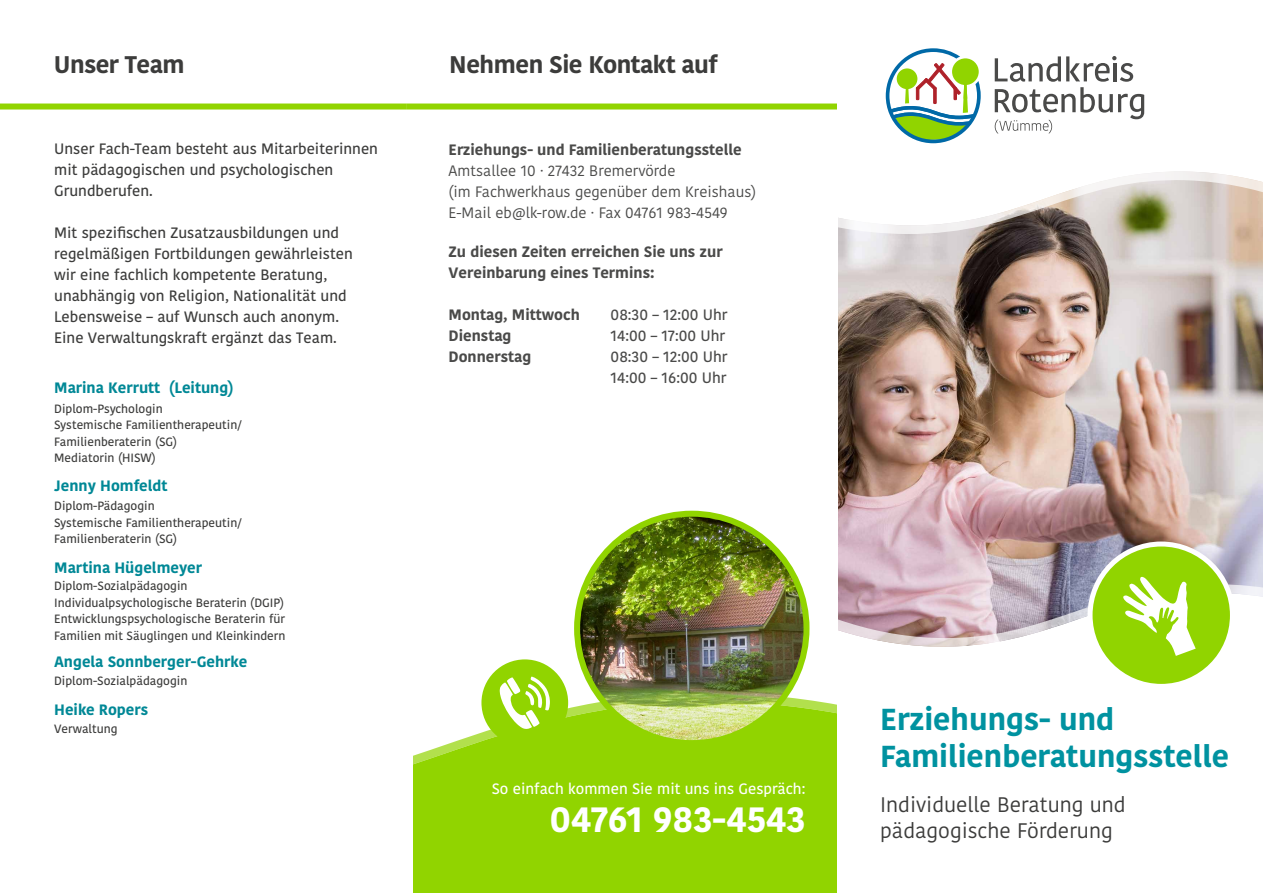
<style>
.page{position:relative;width:1263px;height:893px;background:#fff}
.page>*{position:absolute;margin:0;border:0;box-sizing:border-box;transform-origin:0 0}
.t1{font:700 35.55px "Kohinoor Devanagari";color:#fff}
.t2{font:700 30.3px/36.8px "Kohinoor Devanagari";color:#0092a0}
.t3{font:700 24px "Kohinoor Devanagari";letter-spacing:-.02em;color:#3c3c3b}
.t4{font:21px/25.5px "Kohinoor Devanagari";color:#3c3c3b}
.t5{font:500 15px/21px "Kohinoor Devanagari";color:#3c3c3b}
.t6{font:700 15px/21px "Kohinoor Devanagari";color:#4a4a49}
.t7{font:15px/21px "Kohinoor Devanagari";color:#4a4a49}
.t8{font:700 15px "Kohinoor Devanagari";color:#008896}
.t9{font:500 15px/21px "Kohinoor Devanagari";color:#4a4a49}
.t10{font:500 15px "Kohinoor Devanagari";color:#fff}
.t11{font:500 12px/16.5px "Kohinoor Devanagari";color:#3c3c3b}
</style>
<div class="page">
<div style="left:0;top:104px;width:406px;height:6px;background:#91d400"></div>
<div style="left:406px;top:104px;width:447px;height:6px;background:#91d400"></div>
<div style="left:413px;top:701px;width:424px;height:192px;background:#91d400"></div>
<img style="left:577px;top:514px;width:229px;height:229px;border-radius:115px">
<div style="left:574px;top:511px;width:235px;height:235px;border:6px solid #91d400;border-radius:50%"></div>
<div style="left:481px;top:659px;width:87px;height:87px;background:#91d400;border-radius:50%"></div>
<svg style="left:500px;top:677px;width:50px;height:52px"></svg>
<img style="left:838px;top:234px;width:425px;height:343px">
<svg style="left:838px;top:226px;width:425px;height:8px"></svg>
<svg style="left:838px;top:104px;width:425px;height:122px"></svg>
<div style="left:859px;top:21px;width:312px;height:149px;background:#fff"></div>
<svg style="left:995px;top:56px;width:149px;height:77px"></svg>
<svg style="left:886px;top:48px;width:95px;height:95px"></svg>
<div style="left:1090px;top:544px;width:142px;height:142px;background:#91d400;border-radius:50%"></div>
<div style="left:1087px;top:541px;width:148px;height:148px;border:5px solid #fff;border-radius:50%"></div>
<svg style="left:838px;top:577px;width:425px;height:79px"></svg>
<h3 class="t3" style="left:54px;top:44px;width:132px">Unser Team</h3>
<h3 class="t3" style="left:449px;top:44px;width:270px">Nehmen Sie Kontakt auf</h3>
<p class="t5" style="left:54px;top:138px;width:325px">Unser Fach-Team besteht aus Mitarbeiterinnen mit pädagogischen und psychologischen<br>Grundberufen.</p>
<p class="t5" style="left:54px;top:222px;width:300px">Mit spezifischen Zusatzausbildungen und regelmäßigen Fortbildungen gewährleisten wir eine fachlich kompetente Beratung, unabhängig von Religion, Nationalität und Lebensweise – auf Wunsch auch anonym.<br>Eine Verwaltungskraft ergänzt das Team.</p>
<p class="t8" style="left:54px;top:374px;width:181px">Marina Kerrutt (Leitung)</p>
<p class="t11" style="left:54px;top:400px;width:189px">Diplom-Psychologin<br>Systemische Familientherapeutin/<br>Familienberaterin (SG)<br>Mediatorin (HISW)</p>
<p class="t8" style="left:54px;top:472px;width:115px">Jenny Homfeldt</p>
<p class="t11" style="left:54px;top:498px;width:189px">Diplom-Pädagogin<br>Systemische Familientherapeutin/<br>Familienberaterin (SG)</p>
<p class="t8" style="left:54px;top:554px;width:149px">Martina Hügelmeyer</p>
<p class="t11" style="left:54px;top:578px;width:233px">Diplom-Sozialpädagogin Individualpsychologische Beraterin (DGIP)<br>Entwicklungspsychologische Beraterin für Familien mit Säuglingen und Kleinkindern</p>
<p class="t8" style="left:54px;top:649px;width:195px">Angela Sonnberger-Gehrke</p>
<p class="t11" style="left:54px;top:672px;width:135px">Diplom-Sozialpädagogin</p>
<p class="t8" style="left:54px;top:696px;width:95px">Heike Ropers</p>
<p class="t11" style="left:54px;top:720px;width:65px">Verwaltung</p>
<p class="t6" style="left:449px;top:139px;width:295px">Erziehungs- und Familienberatungsstelle</p>
<p class="t7" style="left:449px;top:160px;width:309px">Amtsallee 10 · 27432 Bremervörde<br>(im Fachwerkhaus gegenüber dem Kreishaus)<br>E-Mail eb@lk-row.de · Fax 04761 983-4549</p>
<p class="t6" style="left:449px;top:241px;width:276px">Zu diesen Zeiten erreichen Sie uns zur<br>Vereinbarung eines Termins:</p>
<p class="t6" style="left:449px;top:304px;width:133px">Montag, Mittwoch</p>
<p class="t9" style="left:611px;top:304px;width:118px">08:30 – 12:00 Uhr</p>
<p class="t6" style="left:449px;top:325px;width:64px">Dienstag</p>
<p class="t9" style="left:611px;top:325px;width:116px">14:00 – 17:00 Uhr</p>
<p class="t6" style="left:449px;top:346px;width:84px">Donnerstag</p>
<p class="t9" style="left:611px;top:346px;width:118px">08:30 – 12:00 Uhr<br>14:00 – 16:00 Uhr</p>
<p class="t10" style="left:492px;top:780px;width:315px">So einfach kommen Sie mit uns ins Gespräch:</p>
<h1 class="t1" style="left:550px;top:788px;width:257px">04761 983-4543</h1>
<h2 class="t2" style="left:880px;top:700px;width:350px">Erziehungs- und<br>Familienberatungsstelle</h2>
<h3 class="t4" style="left:880px;top:792px;width:247px">Individuelle Beratung und pädagogische Förderung</h3>
</div>
